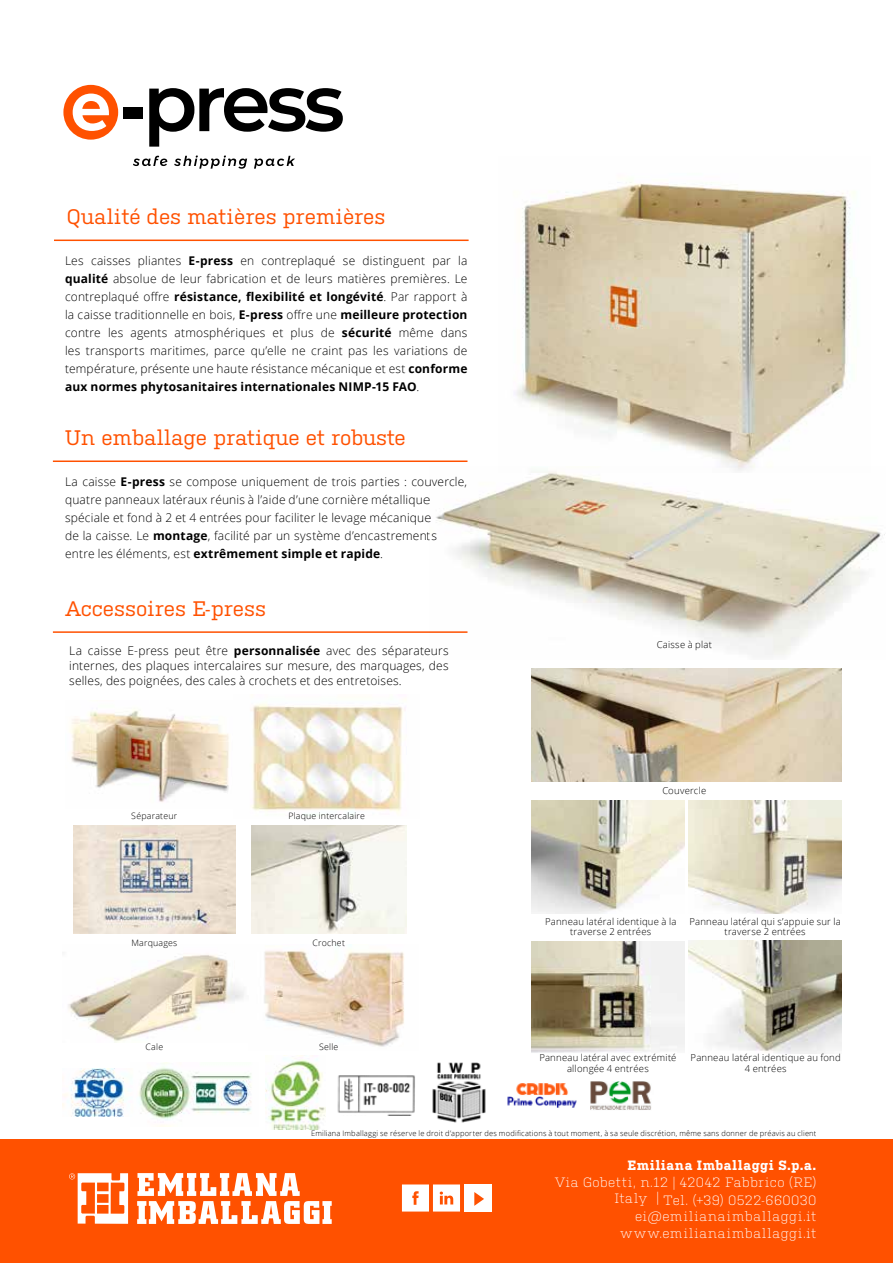
<style>
.page{position:relative;width:893px;height:1263px;background:#fff}
.page>*{position:absolute;margin:0;border:0;box-sizing:border-box;transform-origin:0 0}
.t1{font:600 79.65px "Montserrat";letter-spacing:-.055em;color:#000}
.t2{font:21px "Kulturista";color:#ff5100}
.t3{font:300 13.5px/18px "Kulturista";letter-spacing:.035em;color:#fff;text-align:right}
.t4{font:700 13.5px "Kulturista";letter-spacing:.05em;color:#fff}
.t5{font:300 12px/18px "Open Sans";letter-spacing:.015em;color:#000;text-align:justify}
.t6{font:300 9.45px/10.6px "Open Sans";letter-spacing:.025em;color:#000;text-align:center}
.t7{font:300 8.85px "Open Sans";letter-spacing:.025em;color:#000}
.t8{font:300 7.5px "Open Sans";letter-spacing:.025em;color:#000}
.s1{font-weight:700}
</style>
<div class="page">
<div style="left:0;top:1140px;width:893px;height:123px;background:#ff5100"></div>
<svg style="left:69px;top:1173px;width:59px;height:51px"></svg>
<svg style="left:137px;top:1173px;width:195px;height:51px"></svg>
<svg style="left:402px;top:1184px;width:58px;height:27px;background:#ffe0d2"></svg>
<div style="left:464px;top:1184px;width:27px;height:27px;background:#fff"></div>
<svg style="left:474px;top:1192px;width:10px;height:14px"></svg>
<img style="left:139px;top:1062px;width:113px;height:64px">
<img style="left:266px;top:1058px;width:59px;height:72px">
<img style="left:337px;top:1075px;width:78px;height:41px">
<img style="left:432px;top:1062px;width:54px;height:61px">
<img style="left:507px;top:1083px;width:70px;height:25px">
<img style="left:63px;top:1069px;width:61px;height:48px">
<img style="left:590px;top:1081px;width:62px;height:29px">
<hr style="left:54px;top:240px;width:415px;height:1px;background:#ff5100">
<hr style="left:53px;top:460px;width:414px;height:2px;background:#ff5100">
<hr style="left:53px;top:631px;width:414px;height:2px;background:#ff5100">
<img style="left:514px;top:181px;width:341px;height:286px">
<img style="left:429px;top:467px;width:456px;height:188px">
<svg style="left:133px;top:155px;width:162px;height:14px"></svg>
<div style="left:63px;top:85px;width:55px;height:55px;background:#ff5100;border-radius:50%"></div>
<svg style="left:73px;top:94px;width:36px;height:37px"></svg>
<div style="left:123px;top:107px;width:20px;height:11px;background:#000"></div>
<img style="left:531px;top:669px;width:311px;height:113px">
<img style="left:531px;top:801px;width:154px;height:113px">
<img style="left:688px;top:801px;width:154px;height:113px">
<img style="left:251px;top:826px;width:155px;height:107px">
<img style="left:70px;top:709px;width:159px;height:93px">
<img style="left:73px;top:826px;width:162px;height:107px">
<img style="left:251px;top:703px;width:155px;height:111px">
<img style="left:264px;top:944px;width:140px;height:103px">
<img style="left:68px;top:954px;width:176px;height:88px">
<img style="left:531px;top:941px;width:154px;height:112px">
<img style="left:688px;top:940px;width:154px;height:113px">
<h1 class="t1" style="left:143px;top:46px;width:204px">press</h1>
<h2 class="t2" style="left:67px;top:201px;width:320px">Qualité des matières premières</h2>
<p class="t5" style="left:65px;top:251px;width:404px">Les caisses pliantes <span class="s1">E-press</span> en contreplaqué se distinguent par la <span class="s1">qualité</span> absolue de leur fabrication et de leurs matières premières. Le contreplaqué offre <span class="s1">résistance, flexibilité et longévité</span>. Par rapport à la caisse traditionnelle en bois, <span class="s1">E-press</span> offre une <span class="s1">meilleure protection </span>contre les agents atmosphériques et plus de <span class="s1">sécurité</span> même dans les transports maritimes, parce qu’elle ne craint pas les variations de température, présente une haute résistance mécanique et est <span class="s1">conforme aux normes phytosanitaires internationales NIMP-15 FAO</span>.</p>
<h2 class="t2" style="left:65px;top:422px;width:342px">Un emballage pratique et robuste</h2>
<p class="t5" style="left:65px;top:473px;width:404px;text-align:left">La caisse <span class="s1">E-press</span> se compose uniquement de trois parties : couvercle, quatre panneaux latéraux réunis à l’aide d’une cornière métallique spéciale et fond à 2 et 4 entrées pour faciliter le levage mécanique<br>de la caisse. Le <span class="s1">montage</span>, facilité par un système d’encastrements entre les éléments, est <span class="s1">extrêmement simple et rapide</span>.</p>
<h2 class="t2" style="left:65px;top:593px;width:202px">Accessoires E-press</h2>
<p class="t5" style="left:69px;top:643px;width:381px;line-height:15px">La caisse E-press peut être <span class="s1">personnalisée</span> avec des séparateurs internes, des plaques intercalaires sur mesure, des marquages, des selles, des poignées, des cales à crochets et des entretoises.</p>
<p class="t7" style="left:131px;top:810px;width:47px">Séparateur</p>
<p class="t7" style="left:288px;top:810px;width:78px">Plaque intercalaire</p>
<p class="t7" style="left:131px;top:937px;width:47px">Marquages</p>
<p class="t7" style="left:313px;top:937px;width:34px">Crochet</p>
<p class="t7" style="left:146px;top:1041px;width:19px">Cale</p>
<p class="t7" style="left:319px;top:1041px;width:21px">Selle</p>
<p class="t6" style="left:657px;top:639px;width:57px">Caisse à plat</p>
<p class="t6" style="left:662px;top:784px;width:45px">Couvercle</p>
<p class="t6" style="left:545px;top:916px;width:133px">Panneau latéral identique à la traverse 2 entrées</p>
<p class="t6" style="left:689px;top:916px;width:153px">Panneau latéral qui s’appuie sur la traverse 2 entrées</p>
<p class="t6" style="left:539px;top:1052px;width:139px">Panneau latéral avec extrémité allongée 4 entrées</p>
<p class="t6" style="left:691px;top:1052px;width:152px">Panneau latéral identique au fond<br>4 entrées</p>
<p class="t8" style="left:311px;top:1128px;width:507px">Emiliana Imballaggi se réserve le droit d’apporter des modifications à tout moment, à sa seule discrétion, même sans donner de préavis au client</p>
<p class="t4" style="left:627px;top:1155px;width:190px">Emiliana Imballaggi S.p.a.</p>
<p class="t3" style="left:555px;top:1172px;width:263px">Via Gobetti, n.12 | 42042 Fabbrico (RE)<br>Italy | Tel. (+39) 0522-660030</p>
<p class="t3" style="left:620px;top:1207px;width:198px;line-height:16.5px">ei@emilianaimballaggi.it www.emilianaimballaggi.it</p>
</div>
